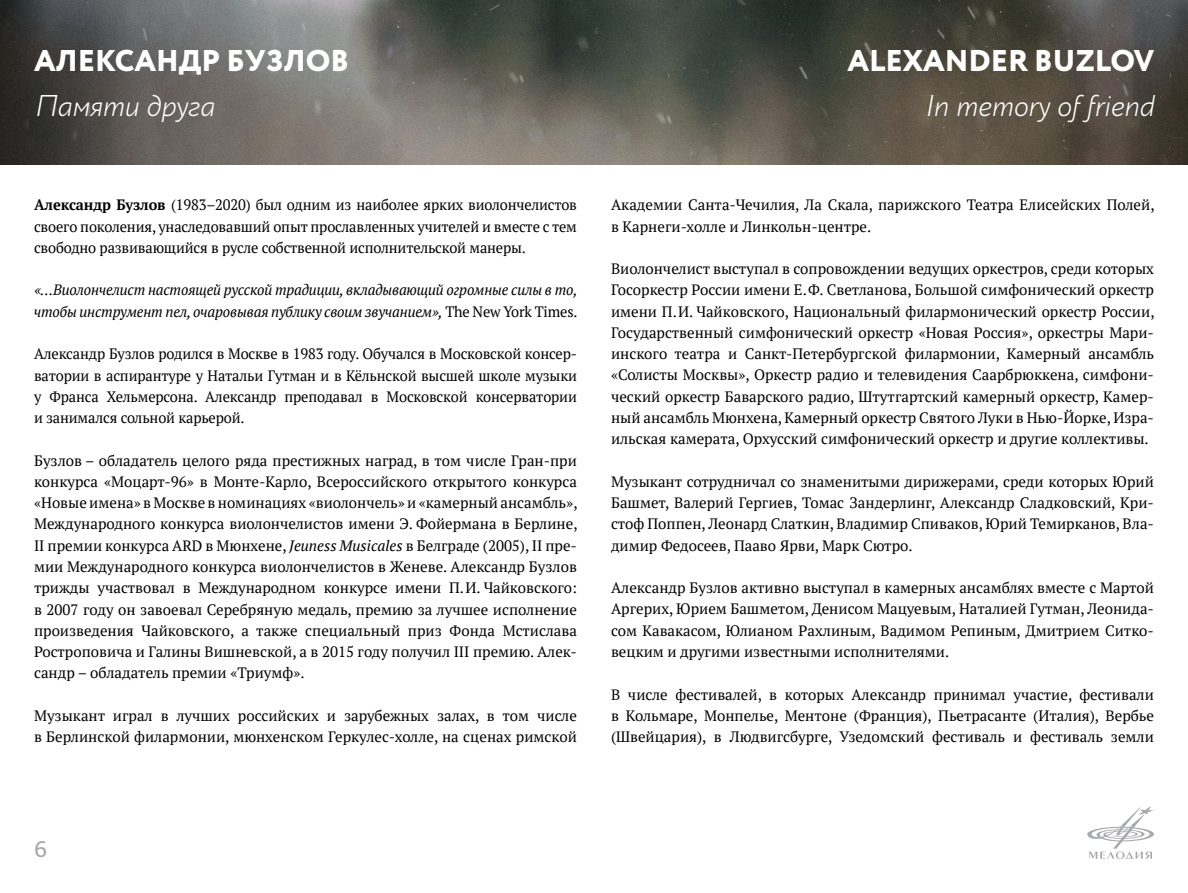
<style>
.page{position:relative;width:1188px;height:893px;background:#fff}
.page>*{position:absolute;margin:0;border:0;box-sizing:border-box;transform-origin:0 0}
.t1{font:800 30px "Circe";color:#fff}
.t2{font:italic 300 30px "Circe";color:#fff}
.t3{font:24px "Bliss Pro";color:#a7a9ac}
.t4{font:15px/21.3px "PT Serif";color:#000;text-align:justify}
.t5{font:italic 15px/21.3px "PT Serif";letter-spacing:-.01em;color:#000}
.s1{font-weight:700}
.s2{font-style:normal}
.s3{font-style:italic}
</style>
<div class="page">
<svg style="left:1087px;top:806px;width:67px;height:52px"></svg>
<img style="left:0;top:0;width:1188px;height:164px">
<h1 class="t1" style="left:34px;top:41px;width:316px">АЛЕКСАНДР БУЗЛОВ</h1>
<h1 class="t2" style="left:34px;top:86px;width:182px">Памяти друга</h1>
<p class="t4" style="left:34px;top:194px;width:544px"><span class="s1">Александр Бузлов</span> (1983–2020) был одним из наиболее ярких виолончелистов своего поколения, унаследовавший опыт прославленных учителей и вместе с тем свободно развивающийся в русле собственной исполнительской манеры.</p>
<p class="t5" style="left:34px;top:279px;width:545px">«…Виолончелист настоящей русской традиции, вкладывающий огромные силы в то, чтобы инструмент пел, очаровывая публику своим звучанием», <span class="s2">The New York Times.</span></p>
<p class="t4" style="left:34px;top:343px;width:544px">Александр Бузлов родился в Москве в 1983 году. Обучался в Московской консер&shy;ватории в аспирантуре у Натальи Гутман и в Кёльнской высшей школе музыки у Франса Хельмерсона. Александр преподавал в Московской консерватории и занимался сольной карьерой.</p>
<p class="t4" style="left:34px;top:449px;width:545px">Бузлов – обладатель целого ряда престижных наград, в том числе Гран-при конкурса «Моцарт‑96» в Монте-Карло, Всероссийского открытого конкурса «Новые имена» в Москве в номинациях «виолончель» и «камерный ансамбль», Международного конкурса виолончелистов имени Э. Фойермана в Берлине, II премии конкурса ARD в Мюнхене, <span class="s3">Jeuness Musicales</span> в Белграде (2005), II пре&shy;мии Международного конкурса виолончелистов в Женеве. Александр Бузлов трижды участвовал в Международном конкурсе имени П.И. Чайковского: в 2007 году он завоевал Серебряную медаль, премию за лучшее исполнение произведения Чайковского, а также специальный приз Фонда Мстислава Ростроповича и Галины Вишневской, а в 2015 году получил III премию. Алек&shy;сандр – обладатель премии «Триумф».</p>
<p class="t4" style="left:34px;top:704px;width:544px">Музыкант играл в лучших российских и зарубежных залах, в том числе в Берлинской филармонии, мюнхенском Геркулес-холле, на сценах римской</p>
<h1 class="t1" style="left:848px;top:41px;width:308px">ALEXANDER BUZLOV</h1>
<h1 class="t2" style="left:924px;top:86px;width:231px">In memory of friend</h1>
<p class="t4" style="left:611px;top:194px;width:545px">Академии Санта-Чечилия, Ла Скала, парижского Театра Елисейских Полей, в Карнеги-холле и Линкольн-центре.</p>
<p class="t4" style="left:611px;top:258px;width:545px">Виолончелист выступал в сопровождении ведущих оркестров, среди которых Госоркестр России имени Е.Ф. Светланова, Большой симфонический оркестр имени П.И. Чайковского, Национальный филармонический оркестр России, Государственный симфонический оркестр «Новая Россия», оркестры Мари&shy;инского театра и Санкт-Петербургской филармонии, Камерный ансамбль «Солисты Москвы», Оркестр радио и телевидения Саарбрюккена, симфони&shy;ческий оркестр Баварского радио, Штутгартский камерный оркестр, Камер&shy;ный ансамбль Мюнхена, Камерный оркестр Святого Луки в Нью-Йорке, Изра&shy;ильская камерата, Орхусский симфонический оркестр и другие коллективы.</p>
<p class="t4" style="left:611px;top:470px;width:544px">Музыкант сотрудничал со знаменитыми дирижерами, среди которых Юрий Башмет, Валерий Гергиев, Томас Зандерлинг, Александр Сладковский, Кри&shy;стоф Поппен, Леонард Слаткин, Владимир Спиваков, Юрий Темирканов, Вла&shy;димир Федосеев, Пааво Ярви, Марк Сютро.</p>
<p class="t4" style="left:611px;top:577px;width:544px">Александр Бузлов активно выступал в камерных ансамблях вместе с Мартой Аргерих, Юрием Башметом, Денисом Мацуевым, Наталией Гутман, Леонида&shy;сом Кавакасом, Юлианом Рахлиным, Вадимом Репиным, Дмитрием Ситко&shy;вецким и другими известными исполнителями.</p>
<p class="t4" style="left:611px;top:683px;width:544px">В числе фестивалей, в которых Александр принимал участие, фестивали в Кольмаре, Монпелье, Ментоне (Франция), Пьетрасанте (Италия), Вербье (Швейцария), в Людвигсбурге, Узедомский фестиваль и фестиваль земли</p>
<h2 class="t3" style="left:34px;top:834px;width:15px">6</h2>
</div>
